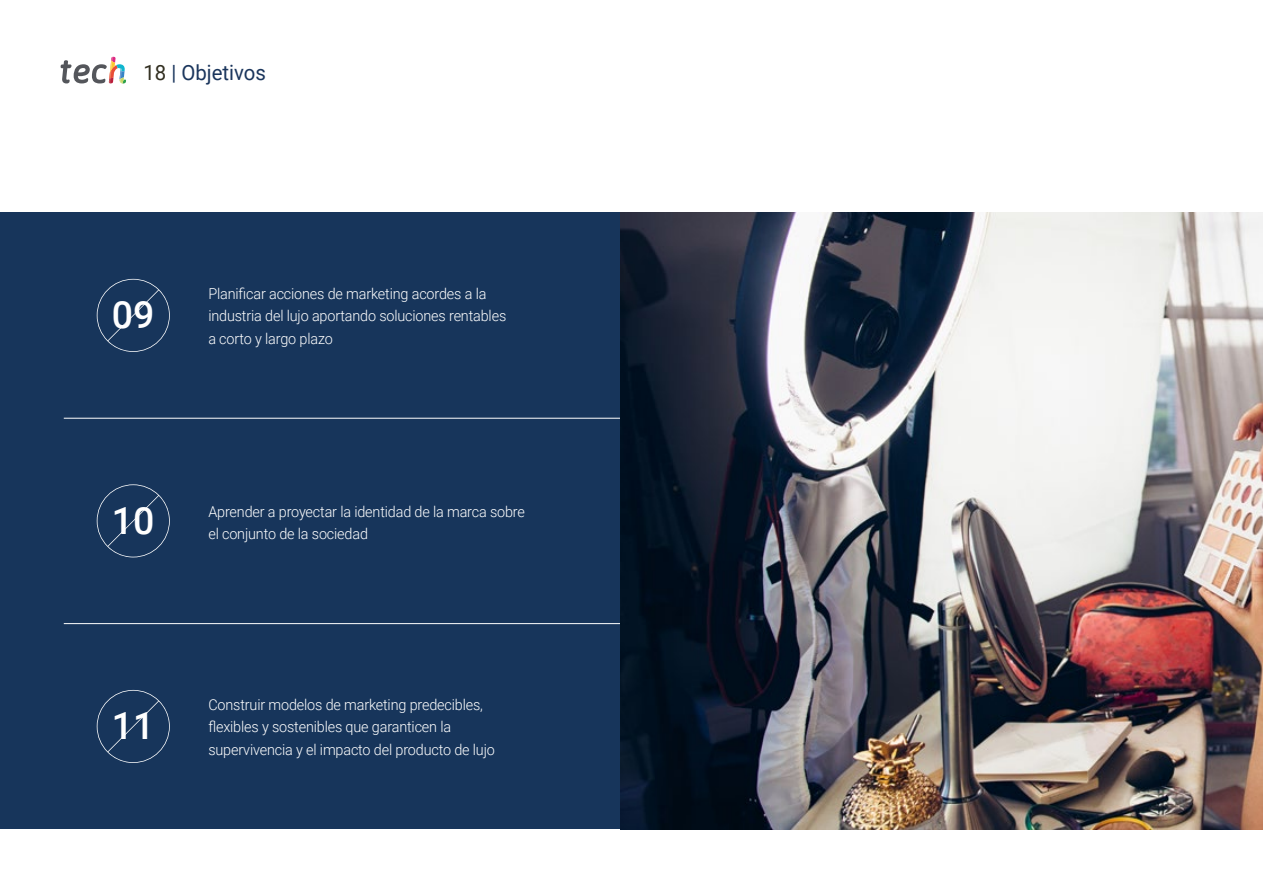
<style>
.page{position:relative;width:1263px;height:893px;background:#fff}
.page>*{position:absolute;margin:0;border:0;box-sizing:border-box;transform-origin:0 0}
.t1{font:500 37.5px "Roboto";color:#fff}
.t2{font:21px "Roboto";color:#1a355c}
.t3{font:300 15px/22.5px "Roboto";letter-spacing:-.01em;color:#fff;scale:.96 1}
.s1{color:#312e20}
</style>
<div class="page">
<div style="left:0;top:213px;width:621px;height:616px;background:#17355b"></div>
<svg style="left:97px;top:279px;width:73px;height:73px"></svg>
<svg style="left:97px;top:690px;width:73px;height:73px"></svg>
<svg style="left:97px;top:484px;width:73px;height:73px"></svg>
<hr style="left:64px;top:418px;width:1199px;height:1px;background:#fff">
<hr style="left:64px;top:623px;width:1199px;height:1px;background:#fff">
<img style="left:621px;top:213px;width:642px;height:616px">
<svg style="left:61px;top:57px;width:65px;height:27px"></svg>
<h2 class="t2" style="left:144px;top:57px;width:124px"><span class="s1">18</span> | Objetivos</h2>
<h1 class="t1" style="left:112px;top:288px;width:44px">09</h1>
<p class="t3" style="left:208px;top:281px;width:312px">Planificar acciones de marketing acordes a la industria del lujo aportando soluciones rentables a corto y largo plazo</p>
<h1 class="t1" style="left:112px;top:494px;width:44px">10</h1>
<p class="t3" style="left:208px;top:500px;width:331px">Aprender a proyectar la identidad de la marca sobre</p>
<p class="t3" style="left:208px;top:522px;width:168px">el conjunto de la sociedad</p>
<h1 class="t1" style="left:112px;top:699px;width:44px">11</h1>
<p class="t3" style="left:208px;top:692px;width:300px">Construir modelos de marketing predecibles, flexibles y sostenibles que garanticen la supervivencia y el impacto del producto de lujo</p>
</div>
